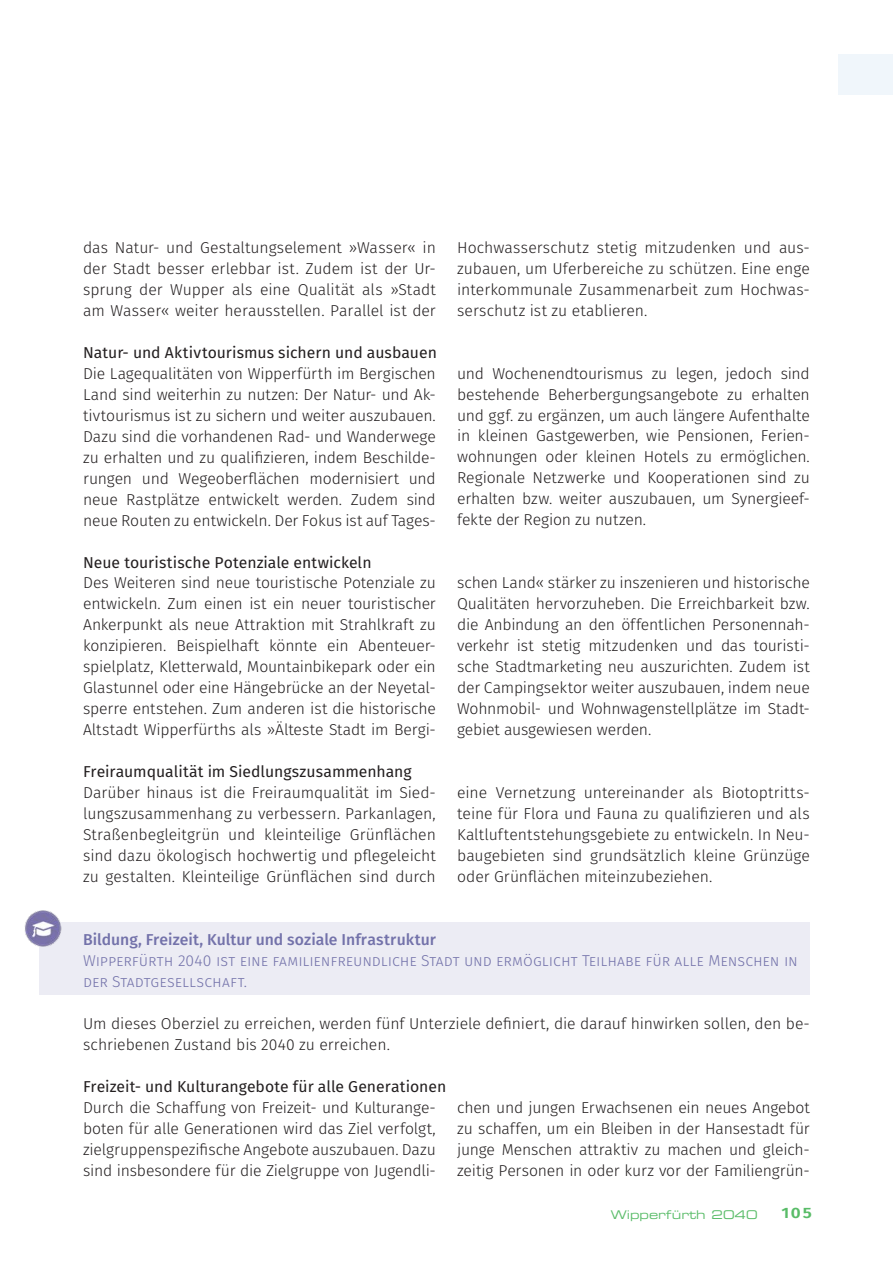
<style>
.page{position:relative;width:893px;height:1263px;background:#fff}
.page>*{position:absolute;margin:0;border:0;box-sizing:border-box;transform-origin:0 0}
.t1{font:300 15.75px/21px "Fira Sans";letter-spacing:-.01em;color:#231f20;text-align:justify}
.t2{font:15.75px "Fira Sans";letter-spacing:-.005em;color:#231f20}
.t3{font:300 15.75px/21px "Fira Sans";letter-spacing:-.005em;color:#7372aa}
.t4{font:500 15.75px "Fira Sans";color:#7372aa}
.t5{font:600 15px "Fira Sans";color:#59bc68;scale:1.15 1}
.t6{font:12px "Eurostile Extended Two";color:#59bc68}
</style>
<div class="page">
<div style="left:839px;top:54px;width:54px;height:41px;background:#f0f6fb"></div>
<div style="left:39px;top:922px;width:771px;height:73px;background:#ececf4"></div>
<img style="left:24px;top:910px;width:38px;height:37px">
<p class="t1" style="left:83px;top:236px;width:354px">das Natur- und Gestaltungselement »Wasser« in der Stadt besser erlebbar ist. Zudem ist der Ur&shy;sprung der Wupper als eine Qualität als »Stadt am Wasser« weiter herausstellen. Parallel ist der</p>
<p class="t1" style="left:457px;top:236px;width:354px">Hochwasserschutz stetig mitzudenken und aus&shy;zubauen, um Uferbereiche zu schützen. Eine enge interkommunale Zusammenarbeit zum Hochwas&shy;serschutz ist zu etablieren.</p>
<p class="t2" style="left:83px;top:340px;width:355px">Natur- und Aktivtourismus sichern und ausbauen</p>
<p class="t1" style="left:83px;top:362px;width:354px">Die Lagequalitäten von Wipperfürth im Bergischen Land sind weiterhin zu nutzen: Der Natur- und Ak&shy;tivtourismus ist zu sichern und weiter auszubauen.<br>Dazu sind die vorhandenen Rad- und Wanderwege zu erhalten und zu qualifizieren, indem Beschilde&shy;rungen und Wegeoberflächen modernisiert und neue Rastplätze entwickelt werden. Zudem sind neue Routen zu entwickeln. Der Fokus ist auf Tages-</p>
<p class="t1" style="left:457px;top:362px;width:354px">und Wochenendtourismus zu legen, jedoch sind bestehende Beherbergungsangebote zu erhalten und ggf. zu ergänzen, um auch längere Aufenthalte in kleinen Gastgewerben, wie Pensionen, Ferien&shy;wohnungen oder kleinen Hotels zu ermöglichen.<br>Regionale Netzwerke und Kooperationen sind zu erhalten bzw. weiter auszubauen, um Synergieef&shy;fekte der Region zu nutzen.</p>
<p class="t2" style="left:83px;top:550px;width:290px">Neue touristische Potenziale entwickeln</p>
<p class="t1" style="left:83px;top:572px;width:354px">Des Weiteren sind neue touristische Potenziale zu entwickeln. Zum einen ist ein neuer touristischer Ankerpunkt als neue Attraktion mit Strahlkraft zu konzipieren. Beispielhaft könnte ein Abenteuer&shy;spielplatz, Kletterwald, Mountainbikepark oder ein Glastunnel oder eine Hängebrücke an der Neyetal&shy;sperre entstehen. Zum anderen ist die historische Altstadt Wipperfürths als »Älteste Stadt im Bergi-</p>
<p class="t1" style="left:457px;top:572px;width:354px">schen Land« stärker zu inszenieren und historische Qualitäten hervorzuheben. Die Erreichbarkeit bzw. die Anbindung an den öffentlichen Personennah&shy;verkehr ist stetig mitzudenken und das touristi&shy;sche Stadtmarketing neu auszurichten. Zudem ist der Campingsektor weiter auszubauen, indem neue Wohnmobil- und Wohnwagenstellplätze im Stadt&shy;gebiet ausgewiesen werden.</p>
<p class="t2" style="left:83px;top:760px;width:330px">Freiraumqualität im Siedlungszusammenhang</p>
<p class="t1" style="left:83px;top:782px;width:354px">Darüber hinaus ist die Freiraumqualität im Sied&shy;lungszusammenhang zu verbessern. Parkanlagen, Straßenbegleitgrün und kleinteilige Grünflächen sind dazu ökologisch hochwertig und pflegeleicht zu gestalten. Kleinteilige Grünflächen sind durch</p>
<p class="t1" style="left:457px;top:782px;width:354px">eine Vernetzung untereinander als Biotoptritts&shy;teine für Flora und Fauna zu qualifizieren und als Kaltluftentstehungsgebiete zu entwickeln. In Neu&shy;baugebieten sind grundsätzlich kleine Grünzüge oder Grünflächen miteinzubeziehen.</p>
<p class="t4" style="left:83px;top:927px;width:354px">Bildung, Freizeit, Kultur und soziale Infrastruktur</p>
<p class="t3" style="left:83px;top:950px;width:716px">Wipperfürth 2040 ist eine familienfreundliche Stadt und ermöglicht Teilhabe für alle Menschen in der Stadtgesellschaft.</p>
<p class="t1" style="left:83px;top:1013px;width:728px">Um dieses Oberziel zu erreichen, werden fünf Unterziele definiert, die darauf hinwirken sollen, den be&shy;schriebenen Zustand bis 2040 zu erreichen.</p>
<p class="t2" style="left:83px;top:1075px;width:365px">Freizeit- und Kulturangebote für alle Generationen</p>
<p class="t1" style="left:83px;top:1097px;width:354px">Durch die Schaffung von Freizeit- und Kulturange&shy;boten für alle Generationen wird das Ziel verfolgt, zielgruppenspezifische Angebote auszubauen. Dazu sind insbesondere für die Zielgruppe von Jugendli-</p>
<p class="t1" style="left:457px;top:1097px;width:354px">chen und jungen Erwachsenen ein neues Angebot zu schaffen, um ein Bleiben in der Hansestadt für junge Menschen attraktiv zu machen und gleich&shy;zeitig Personen in oder kurz vor der Familiengrün-</p>
<p class="t6" style="left:611px;top:1206px;width:148px">Wipperfürth 2040</p>
<p class="t5" style="left:781px;top:1201px;width:28px">105</p>
</div>
